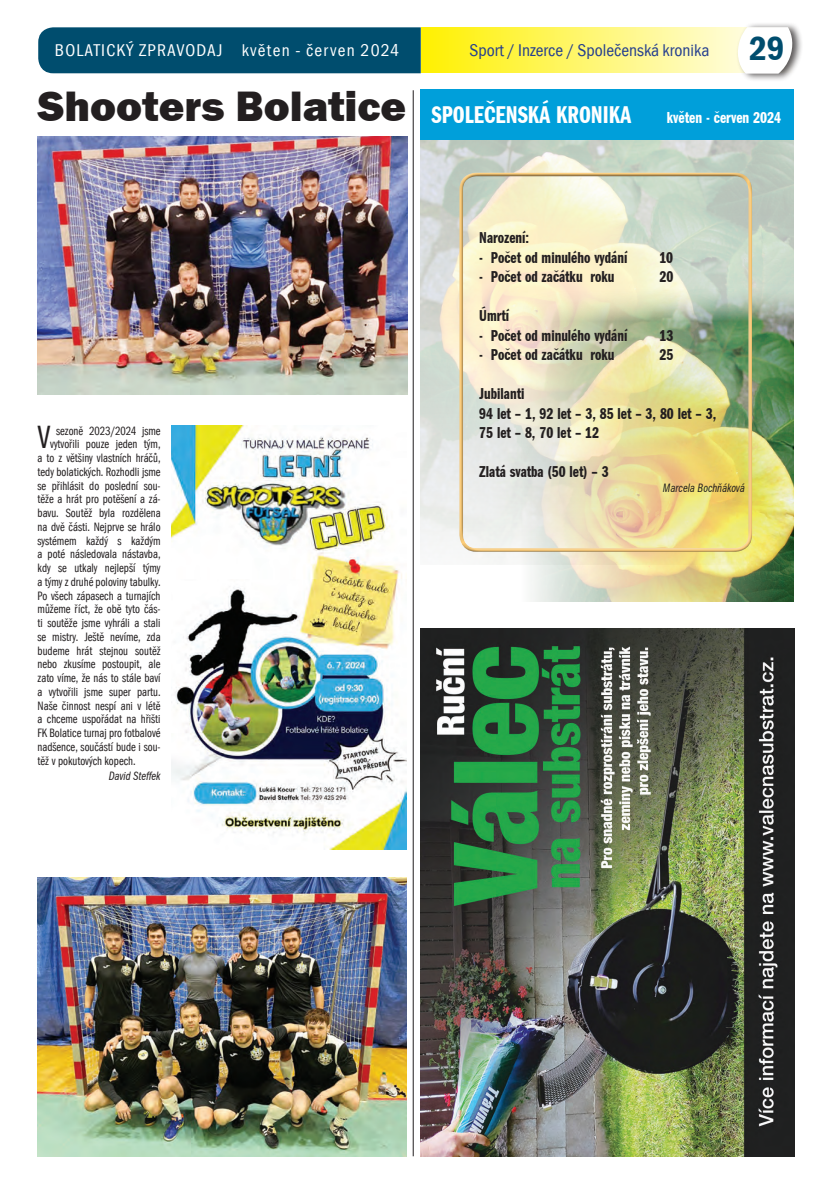
<style>
.page{position:relative;width:830px;height:1184px;background:#fff}
.page>*{position:absolute;margin:0;border:0;box-sizing:border-box;transform-origin:0 0}
.t1{font:800 43.75px "Franklin Gothic Itc TEE";color:#231f20}
.t2{font:600 condensed 35px "Franklin Gothic Itc TEE";color:#004d6e}
.t3{font:extra-condensed 33.12px "Franklin Gothic Itc TEE";color:#231f20}
.t4{font:600 extra-condensed 25px "Franklin Gothic Itc TEE";color:#fff}
.t5{font:condensed 17.5px "Franklin Gothic Itc TEE";letter-spacing:.07em;color:#fff}
.t6{font:condensed 17.5px "Franklin Gothic Itc TEE";color:#253f8e}
.t7{font:600 extra-condensed 16.38px "Franklin Gothic Itc TEE";color:#fff}
.t8{font:600 extra-condensed 16.25px "Franklin Gothic Itc TEE";color:#231f20}
.t9{font:extra-condensed 12.5px "Franklin Gothic Itc TEE";color:#231f20}
.t10{font:italic extra-condensed 12.5px "Franklin Gothic Itc TEE";color:#231f20}
</style>
<div class="page">
<svg style="left:420px;top:27px;width:315px;height:46px;background:#fdf56a"></svg>
<div style="left:38px;top:27px;width:382px;height:46px;background:#004d6e"></div>
<div style="left:735px;top:22px;width:68px;height:60px;background:#231f20;opacity:.75"></div>
<svg style="left:735px;top:27px;width:58px;height:47px"></svg>
<img style="left:420px;top:140px;width:373px;height:424px">
<img style="left:519px;top:285px;width:274px;height:316px">
<div style="left:457px;top:174px;width:295px;height:378px;background:#231f20;opacity:.75"></div>
<hr style="left:413px;top:90px;width:1px;height:1066px;background:#231f20">
<div style="left:420px;top:89px;width:373px;height:51px;background:#009fda"></div>
<img style="left:420px;top:628px;width:374px;height:528px">
<img style="left:37px;top:877px;width:369px;height:279px">
<img style="left:38px;top:136px;width:369px;height:258px">
<img style="left:171px;top:426px;width:235px;height:423px">
<p class="t5" style="left:55px;top:41px;width:345px">BOLATICKÝ ZPRAVODAJ květen - červen 2024</p>
<p class="t6" style="left:469px;top:40px;width:241px">Sport / Inzerce / Společenská kronika</p>
<p class="t2" style="left:748px;top:28px;width:37px">29</p>
<p class="t1" style="left:38px;top:81px;width:369px">Shooters Bolatice</p>
<p class="t4" style="left:431px;top:101px;width:201px">SPOLEČENSKÁ KRONIKA</p>
<p class="t7" style="left:666px;top:109px;width:116px">květen - červen 2024</p>
<p class="t3" style="left:38px;top:419px;width:14px">V</p>
<p class="t9" style="left:56px;top:423px;width:106px">sezoně 2023/2024 jsme</p>
<p class="t9" style="left:50px;top:437px;width:112px">vytvořili pouze jeden tým,</p>
<p class="t9" style="left:38px;top:451px;width:124px">a to z většiny vlastních hráčů,</p>
<p class="t9" style="left:38px;top:465px;width:124px">tedy bolatických. Rozhodli jsme</p>
<p class="t9" style="left:38px;top:478px;width:124px">se přihlásit do poslední sou-</p>
<p class="t9" style="left:38px;top:492px;width:124px">těže a hrát pro potěšení a zá-</p>
<p class="t9" style="left:38px;top:506px;width:124px">bavu. Soutěž byla rozdělena</p>
<p class="t9" style="left:38px;top:520px;width:124px">na dvě části. Nejprve se hrálo</p>
<p class="t9" style="left:38px;top:533px;width:124px">systémem každý s každým</p>
<p class="t9" style="left:38px;top:547px;width:124px">a poté následovala nástavba,</p>
<p class="t9" style="left:38px;top:561px;width:124px">kdy se utkaly nejlepší týmy</p>
<p class="t9" style="left:38px;top:575px;width:124px">a týmy z druhé poloviny tabulky.</p>
<p class="t9" style="left:38px;top:588px;width:124px">Po všech zápasech a turnajích</p>
<p class="t9" style="left:38px;top:602px;width:124px">můžeme říct, že obě tyto čás-</p>
<p class="t9" style="left:38px;top:616px;width:124px">ti soutěže jsme vyhráli a stali</p>
<p class="t9" style="left:38px;top:630px;width:124px">se mistry. Ještě nevíme, zda</p>
<p class="t9" style="left:38px;top:643px;width:124px">budeme hrát stejnou soutěž</p>
<p class="t9" style="left:38px;top:657px;width:124px">nebo zkusíme postoupit, ale</p>
<p class="t9" style="left:38px;top:671px;width:124px">zato víme, že nás to stále baví</p>
<p class="t9" style="left:38px;top:685px;width:124px">a vytvořili jsme super partu.</p>
<p class="t9" style="left:38px;top:698px;width:124px">Naše činnost nespí ani v létě</p>
<p class="t9" style="left:38px;top:712px;width:124px">a chceme uspořádat na hřišti</p>
<p class="t9" style="left:38px;top:726px;width:124px">FK Bolatice turnaj pro fotbalové</p>
<p class="t9" style="left:38px;top:740px;width:124px">nadšence, součástí bude i sou-</p>
<p class="t9" style="left:38px;top:753px;width:99px">těž v pokutových kopech.</p>
<p class="t10" style="left:109px;top:768px;width:53px">David Steffek</p>
<p class="t8" style="left:479px;top:229px;width:51px">Narození:</p>
<p class="t8" style="left:479px;top:248px;width:149px">- Počet od minulého vydání</p>
<p class="t8" style="left:659px;top:248px;width:15px">10</p>
<p class="t8" style="left:479px;top:268px;width:137px">- Počet od začátku roku</p>
<p class="t8" style="left:659px;top:268px;width:15px">20</p>
<p class="t8" style="left:479px;top:307px;width:31px">Úmrtí</p>
<p class="t8" style="left:479px;top:326px;width:149px">- Počet od minulého vydání</p>
<p class="t8" style="left:659px;top:326px;width:15px">13</p>
<p class="t8" style="left:479px;top:346px;width:137px">- Počet od začátku roku</p>
<p class="t8" style="left:659px;top:346px;width:15px">25</p>
<p class="t8" style="left:479px;top:385px;width:47px">Jubilanti</p>
<p class="t8" style="left:479px;top:404px;width:238px">94 let – 1, 92 let – 3, 85 let – 3, 80 let – 3,</p>
<p class="t8" style="left:479px;top:424px;width:121px">75 let – 8, 70 let – 12</p>
<p class="t8" style="left:479px;top:463px;width:131px">Zlatá svatba (50 let) – 3</p>
<p class="t10" style="left:662px;top:481px;width:83px">Marcela Bochňáková</p>
</div>
